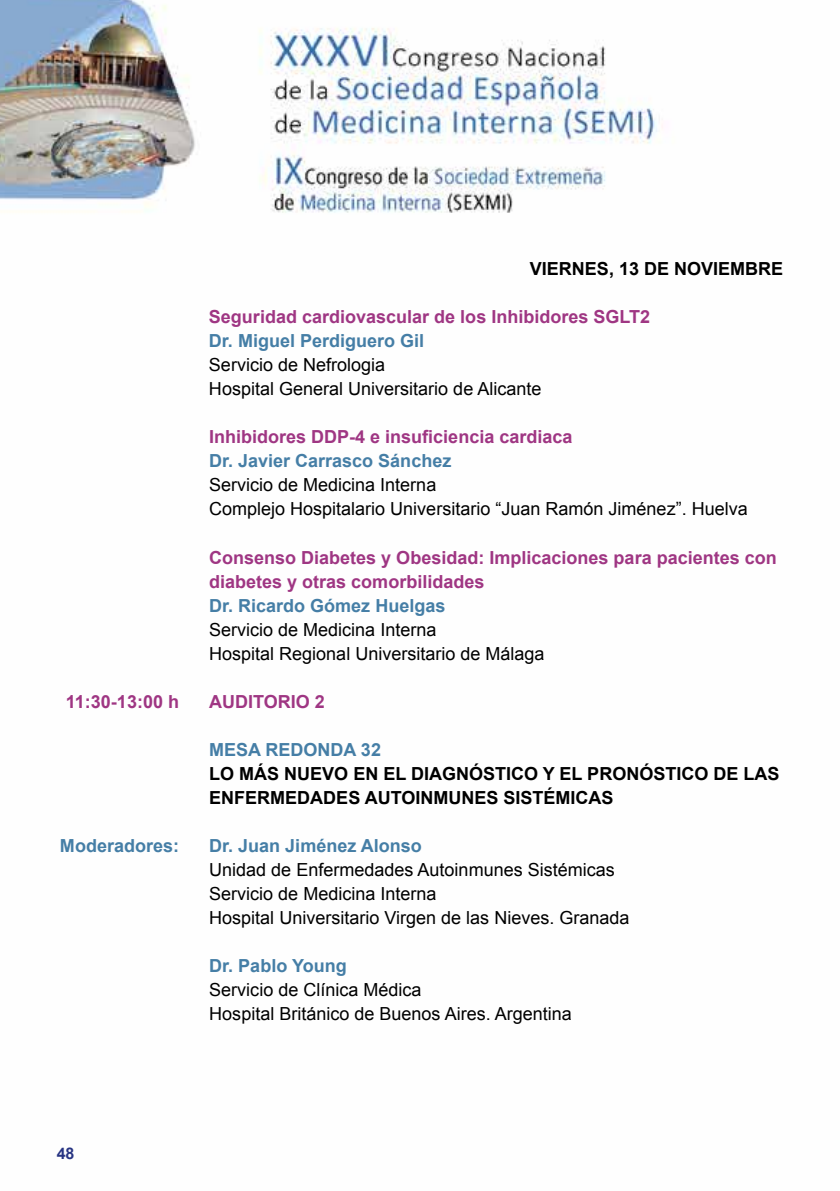
<style>
.page{position:relative;width:840px;height:1191px;background:#fff}
.page>*{position:absolute;margin:0;border:0;box-sizing:border-box;transform-origin:0 0}
.t1{font:18px/24px "Arial";color:#000}
.t2{font:700 18px/24px "Arial";color:#9f3683}
.t3{font:700 18px "Arial";color:#457ea6}
.t4{font:700 18px/24px "Arial";color:#000}
.t5{font:700 16px "Arial";color:#283583}
</style>
<div class="page">
<img style="left:0;top:0;width:657px;height:213px">
<p class="t4" style="left:529px;top:258px;width:255px">VIERNES, 13 DE NOVIEMBRE</p>
<p class="t2" style="left:209px;top:306px;width:442px">Seguridad cardiovascular de los Inhibidores SGLT2</p>
<p class="t3" style="left:209px;top:329px;width:217px">Dr. Miguel Perdiguero Gil</p>
<p class="t1" style="left:209px;top:353px;width:334px">Servicio de Nefrologia<br>Hospital General Universitario de Alicante</p>
<p class="t2" style="left:209px;top:426px;width:365px">Inhibidores DDP-4 e insuficiencia cardiaca</p>
<p class="t3" style="left:209px;top:449px;width:244px">Dr. Javier Carrasco Sánchez</p>
<p class="t1" style="left:209px;top:473px;width:540px">Servicio de Medicina Interna<br>Complejo Hospitalario Universitario “Juan Ramón Jiménez”. Huelva</p>
<p class="t2" style="left:209px;top:546px;width:569px">Consenso Diabetes y Obesidad: Implicaciones para pacientes con diabetes y otras comorbilidades</p>
<p class="t3" style="left:209px;top:593px;width:238px">Dr. Ricardo Gómez Huelgas</p>
<p class="t1" style="left:209px;top:617px;width:337px">Servicio de Medicina Interna<br>Hospital Regional Universitario de Málaga</p>
<p class="t2" style="left:66px;top:690px;width:115px">11:30-13:00 h</p>
<p class="t2" style="left:209px;top:690px;width:117px">AUDITORIO 2</p>
<p class="t3" style="left:209px;top:737px;width:173px">MESA REDONDA 32</p>
<p class="t4" style="left:209px;top:762px;width:571px">LO MÁS NUEVO EN EL DIAGNÓSTICO Y EL PRONÓSTICO DE LAS<br>ENFERMEDADES AUTOINMUNES SISTÉMICAS</p>
<p class="t3" style="left:60px;top:833px;width:121px">Moderadores:</p>
<p class="t3" style="left:209px;top:833px;width:214px">Dr. Juan Jiménez Alonso</p>
<p class="t1" style="left:209px;top:857px;width:421px">Unidad de Enfermedades Autoinmunes Sistémicas<br>Servicio de Medicina Interna<br>Hospital Universitario Virgen de las Nieves. Granada</p>
<p class="t3" style="left:209px;top:953px;width:139px">Dr. Pablo Young</p>
<p class="t1" style="left:209px;top:977px;width:364px">Servicio de Clínica Médica<br>Hospital Británico de Buenos Aires. Argentina</p>
<p class="t5" style="left:57px;top:1143px;width:19px">48</p>
</div>
